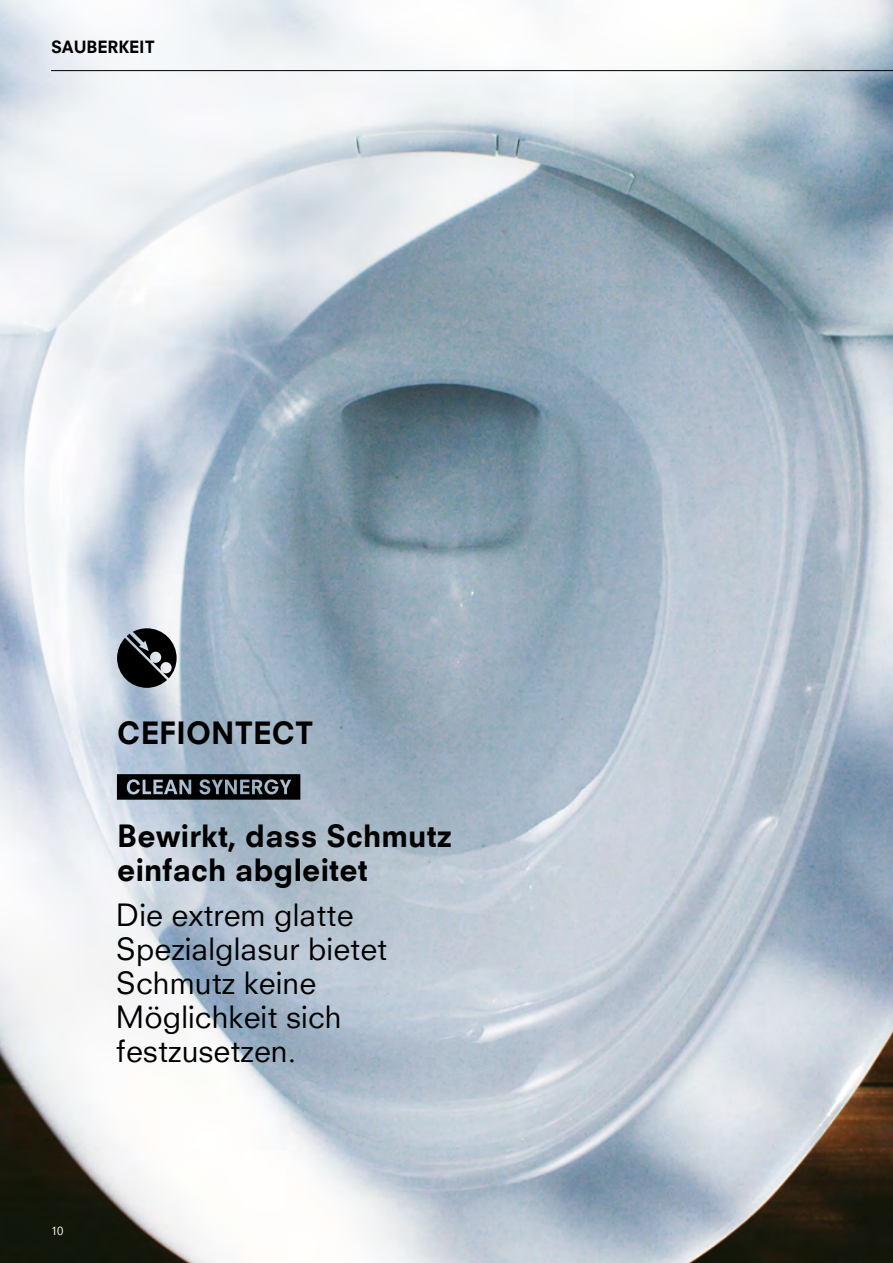
<style>
.page{position:relative;width:893px;height:1263px;background:#fff}
.page>*{position:absolute;margin:0;border:0;box-sizing:border-box;transform-origin:0 0}
.t1{font:30px/34px "Neuzeit SLT";letter-spacing:.005em;color:#000}
.t2{font:800 30px/34px "Neuzeit SLT";letter-spacing:.005em;color:#000}
.t3{font:800 16.5px "Neuzeit SLT";letter-spacing:-.005em;color:#000}
.t4{font:11.25px "Neuzeit SLT";color:#fff}
</style>
<div class="page">
<img style="left:0;top:0;width:893px;height:1263px">
<svg style="left:117px;top:628px;width:60px;height:60px;background:#4a4d51"></svg>
<svg style="left:117px;top:774px;width:183px;height:26px;background:#282d31"></svg>
<hr style="left:51px;top:70px;width:842px;height:1px;background:#000">
<p class="t3" style="left:51px;top:37px;width:105px">SAUBERKEIT</p>
<p class="t2" style="left:117px;top:716px;width:198px">CEFIONTECT</p>
<p class="t2" style="left:117px;top:818px;width:336px">Bewirkt, dass Schmutz einfach abgleitet</p>
<p class="t1" style="left:116px;top:898px;width:273px">Die extrem glatte<br>Spezialglasur bietet<br>Schmutz keine<br>Möglichkeit sich festzusetzen.</p>
<p class="t4" style="left:51px;top:1224px;width:14px">10</p>
</div>
